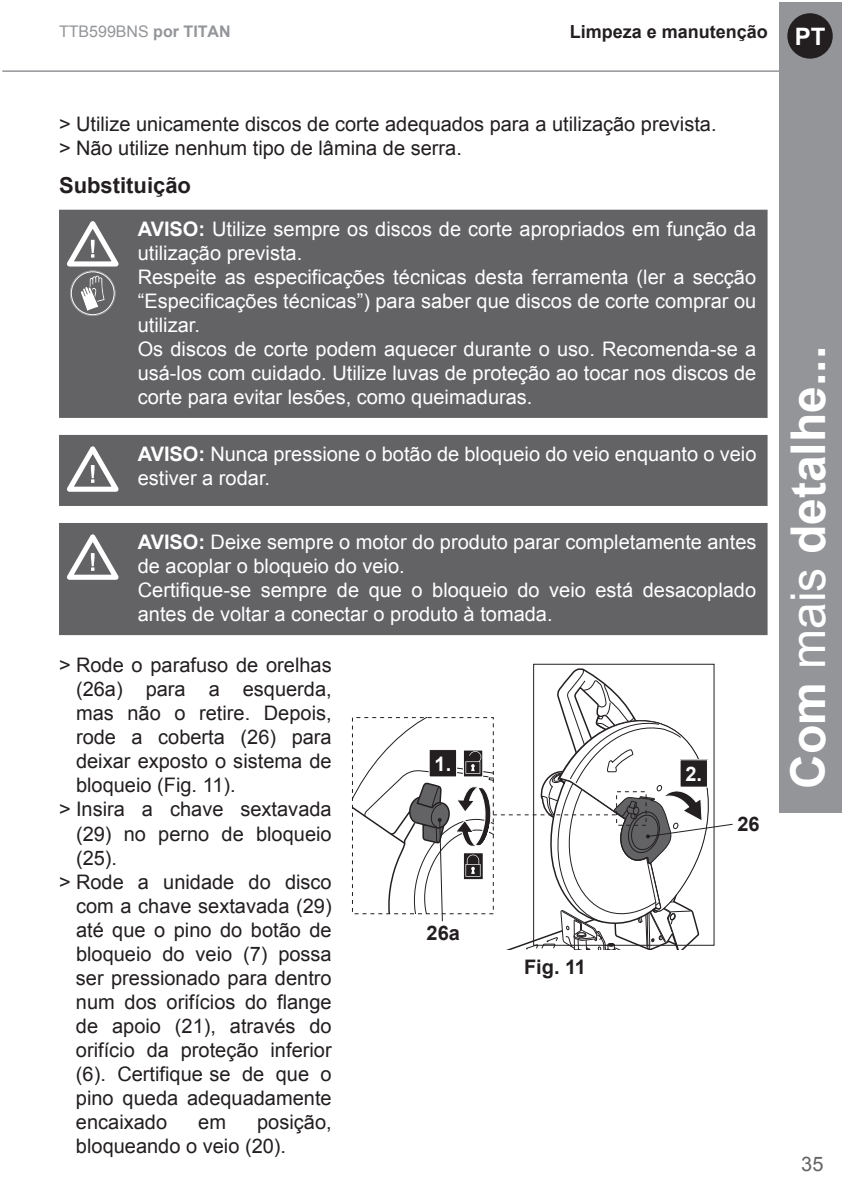
<style>
.page{position:relative;width:844px;height:1196px;background:#fff}
.page>*{position:absolute;margin:0;border:0;box-sizing:border-box;transform-origin:0 0}
.t1{font:700 48px "Arial";color:#fff}
.t2{font:700 24px "Arial";color:#fff}
.t3{font:700 22px "Arial";color:#231f20}
.t4{font:20px/24px "Arial";color:#fff}
.t5{font:20px/24px "Arial";color:#231f20}
.t6{font:700 20px "Arial";color:#231f20}
.t7{font:700 20px "Arial";color:#fff}
.t8{font:20px "Arial";color:#636366}
.t9{font:700 18px "Arial";color:#231f20}
.t10{font:16px "Arial";color:#939598}
.s1{font-weight:700}
.s2{font-weight:400}
</style>
<div class="page">
<hr style="left:2px;top:70px;width:777px;height:2px;background:#939598">
<div style="left:779px;top:2px;width:62px;height:810px;background:#939598"></div>
<div style="left:59px;top:210px;width:708px;height:208px;background:#636366"></div>
<svg style="left:61px;top:216px;width:64px;height:100px;background:#808082"></svg>
<div style="left:59px;top:435px;width:708px;height:71px;background:#636366"></div>
<svg style="left:61px;top:442px;width:64px;height:52px"></svg>
<div style="left:59px;top:523px;width:708px;height:112px;background:#636366"></div>
<svg style="left:61px;top:530px;width:64px;height:52px"></svg>
<svg style="left:352px;top:667px;width:381px;height:283px"></svg>
<div style="left:787px;top:13px;width:45px;height:46px;background:#231f20;border-radius:50%"></div>
<p class="t10" style="left:59px;top:21px;width:173px">TTB599BNS <span class="s1">por TITAN</span></p>
<p class="t9" style="left:570px;top:20px;width:200px">Limpeza e manutenção</p>
<p class="t2" style="left:795px;top:21px;width:32px">PT</p>
<p class="t5" style="left:59px;top:112px;width:659px">&gt; Utilize unicamente discos de corte adequados para a utilização prevista. &gt; Não utilize nenhum tipo de lâmina de serra.</p>
<p class="t3" style="left:59px;top:170px;width:134px">Substituição</p>
<p class="t4" style="left:138px;top:217px;width:620px"><span class="s1">AVISO:</span> Utilize sempre os discos de corte apropriados em função da utilização prevista.<br>Respeite as especificações técnicas desta ferramenta (ler a secção “Especificações técnicas”) para saber que discos de corte comprar ou utilizar.<br>Os discos de corte podem aquecer durante o uso. Recomenda-se a usá-los com cuidado. Utilize luvas de proteção ao tocar nos discos de corte para evitar lesões, como queimaduras.</p>
<p class="t4" style="left:138px;top:442px;width:620px"><span class="s1">AVISO:</span> Nunca pressione o botão de bloqueio do veio enquanto o veio estiver a rodar.</p>
<p class="t4" style="left:138px;top:530px;width:620px"><span class="s1">AVISO:</span> Deixe sempre o motor do produto parar completamente antes de acoplar o bloqueio do veio.<br>Certifique-se sempre de que o bloqueio do veio está desacoplado antes de voltar a conectar o produto à tomada.</p>
<p class="t5" style="left:59px;top:653px;width:274px">&gt; Rode o parafuso de orelhas</p>
<p class="t5" style="left:76px;top:677px;width:257px">(26a) para a esquerda,</p>
<p class="t5" style="left:76px;top:701px;width:257px">mas não o retire. Depois,</p>
<p class="t5" style="left:76px;top:725px;width:257px">rode a coberta (26) para</p>
<p class="t5" style="left:76px;top:749px;width:257px">deixar exposto o sistema de</p>
<p class="t5" style="left:76px;top:773px;width:161px">bloqueio (Fig. 11).</p>
<p class="t5" style="left:59px;top:797px;width:274px">&gt; Insira a chave sextavada</p>
<p class="t5" style="left:76px;top:821px;width:257px">(29) no perno de bloqueio</p>
<p class="t5" style="left:76px;top:845px;width:43px">(25).</p>
<p class="t5" style="left:59px;top:869px;width:274px">&gt; Rode a unidade do disco</p>
<p class="t5" style="left:76px;top:893px;width:257px">com a chave sextavada (29)</p>
<p class="t5" style="left:76px;top:917px;width:257px">até que o pino do botão de</p>
<p class="t5" style="left:76px;top:941px;width:257px">bloqueio do veio (7) possa</p>
<p class="t5" style="left:76px;top:965px;width:257px">ser pressionado para dentro</p>
<p class="t5" style="left:76px;top:989px;width:257px">num dos orifícios do flange</p>
<p class="t5" style="left:76px;top:1013px;width:257px">de apoio (21), através do</p>
<p class="t5" style="left:76px;top:1037px;width:257px">orifício da proteção inferior</p>
<p class="t5" style="left:76px;top:1061px;width:257px">(6). Certifique se de que o</p>
<p class="t5" style="left:76px;top:1085px;width:257px">pino queda adequadamente</p>
<p class="t5" style="left:76px;top:1109px;width:93px">encaixado</p>
<p class="t5" style="left:198px;top:1109px;width:29px">em</p>
<p class="t7" style="left:434px;top:750px;width:18px">1.</p>
<p class="t7" style="left:685px;top:760px;width:18px">2.</p>
<p class="t6" style="left:737px;top:810px;width:24px">26</p>
<p class="t6" style="left:426px;top:920px;width:35px">26a</p>
<p class="t6" style="left:524px;top:953px;width:63px">Fig. 11</p>
<p class="t5" style="left:76px;top:1109px;width:257px;text-indent:181px">posição, bloqueando o veio (20).</p>
<h1 class="t1" style="left:776px;top:789px;width:444px;rotate:-90deg">Com <span class="s2">mais</span> detalhe...</h1>
<p class="t8" style="left:801px;top:1150px;width:24px">35</p>
</div>
